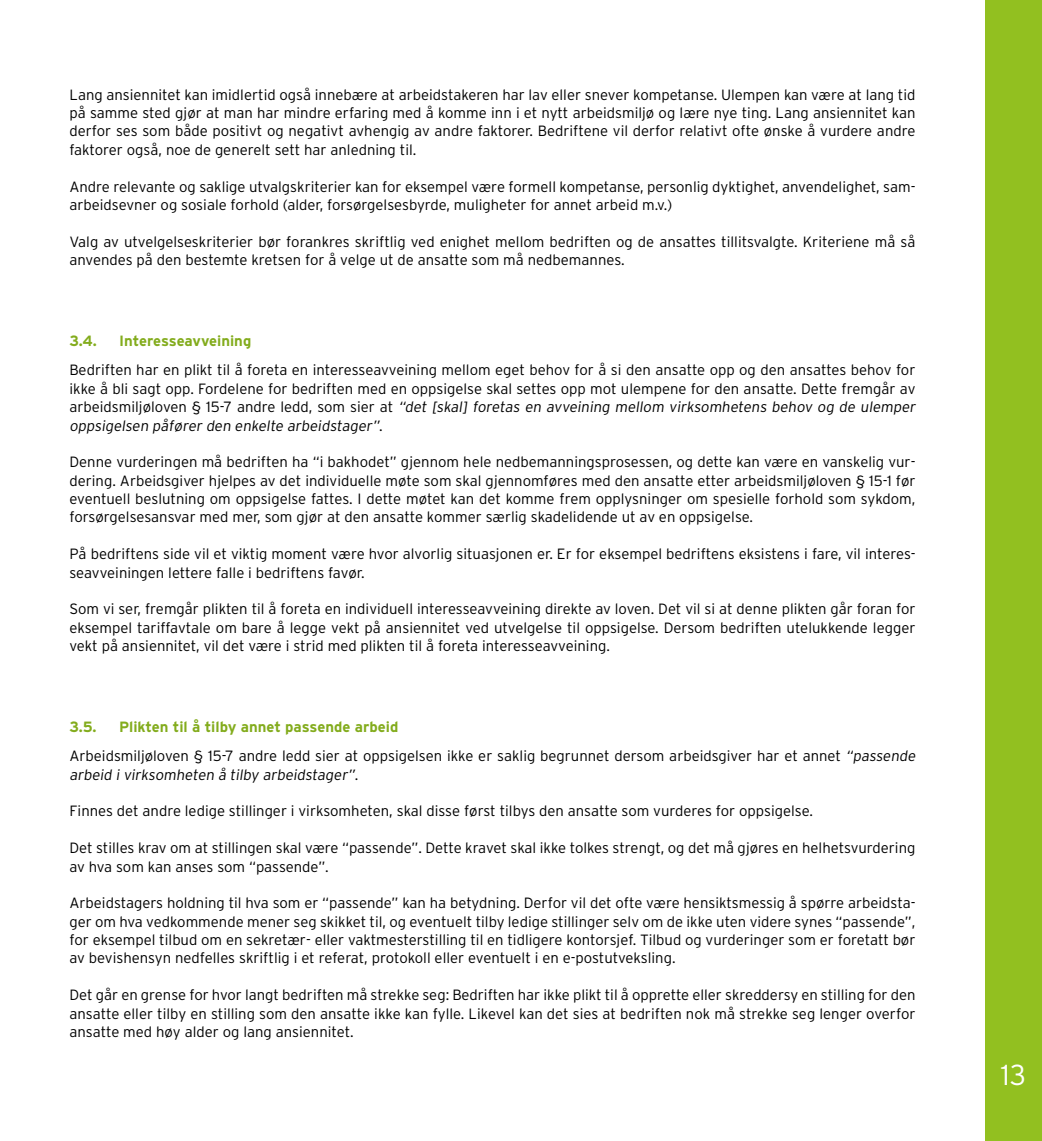
<style>
.page{position:relative;width:1042px;height:1141px;background:#fff}
.page>*{position:absolute;margin:0;border:0;box-sizing:border-box;transform-origin:0 0}
.t1{font:300 28.88px "Interstate";color:#fff}
.t2{font:300 14.88px/18.4px "Interstate";color:#000}
.t3{font:700 14.88px "Interstate";color:#83ac1d}
</style>
<div class="page">
<div style="left:985px;top:0;width:57px;height:1141px;background:#92c020"></div>
<p class="t2" style="left:69px;top:85px;width:847px;text-align:justify">Lang ansiennitet kan imidlertid også innebære at arbeidstakeren har lav eller snever kompetanse. Ulempen kan være at lang tid på samme sted gjør at man har mindre erfaring med å komme inn i et nytt arbeidsmiljø og lære nye ting. Lang ansiennitet kan derfor ses som både positivt og negativt avhengig av andre faktorer. Bedriftene vil derfor relativt ofte ønske å vurdere andre faktorer også, noe de generelt sett har anledning til.</p>
<p class="t2" style="left:69px;top:177px;width:847px">Andre relevante og saklige utvalgskriterier kan for eksempel være formell kompetanse, personlig dyktighet, anvendelighet, sam&shy;arbeidsevner og sosiale forhold (alder, forsørgelsesbyrde, muligheter for annet arbeid m.v.)</p>
<p class="t2" style="left:69px;top:232px;width:847px">Valg av utvelgelseskriterier bør forankres skriftlig ved enighet mellom bedriften og de ansattes tillitsvalgte. Kriteriene må så anvendes på den bestemte kretsen for å velge ut de ansatte som må nedbemannes.</p>
<p class="t3" style="left:69px;top:332px;width:29px">3.4.</p>
<p class="t3" style="left:119px;top:332px;width:134px">Interesseavveining</p>
<p class="t2" style="left:69px;top:361px;width:850px">Bedriften har en plikt til å foreta en interesseavveining mellom eget behov for å si den ansatte opp og den ansattes behov for ikke å bli sagt opp. Fordelene for bedriften med en oppsigelse skal settes opp mot ulempene for den ansatte. Dette fremgår av a r b e i d s m i lj ø l ove n § 1 5 -7 a n d re l e d d , so m s i e r a t “det [skal] foretas en avveining mellom virksomhetens behov og de ulemper oppsigelsen påfører den enkelte arbeidstager”.</p>
<p class="t2" style="left:69px;top:453px;width:847px;text-align:justify">Denne vurderingen må bedriften ha “i bakhodet” gjennom hele nedbemanningsprosessen, og dette kan være en vanskelig vur&shy;dering. Arbeidsgiver hjelpes av det individuelle møte som skal gjennomføres med den ansatte etter arbeidsmiljøloven § 15-1 før eventuell beslutning om oppsigelse fattes. I dette møtet kan det komme frem opplysninger om spesielle forhold som sykdom, forsørgelsesansvar med mer, som gjør at den ansatte kommer særlig skadelidende ut av en oppsigelse.</p>
<p class="t2" style="left:69px;top:545px;width:847px">På bedriftens side vil et viktig moment være hvor alvorlig situasjonen er. Er for eksempel bedriftens eksistens i fare, vil interes&shy;seavveiningen lettere falle i bedriftens favør.</p>
<p class="t2" style="left:69px;top:600px;width:847px;text-align:justify">Som vi ser, fremgår plikten til å foreta en individuell interesseavveining direkte av loven. Det vil si at denne plikten går foran for eksempel tariffavtale om bare å legge vekt på ansiennitet ved utvelgelse til oppsigelse. Dersom bedriften utelukkende legger vekt på ansiennitet, vil det være i strid med plikten til å foreta interesseavveining.</p>
<p class="t3" style="left:69px;top:718px;width:28px">3.5.</p>
<p class="t3" style="left:119px;top:718px;width:281px">Plikten til å tilby annet passende arbeid</p>
<p class="t2" style="left:69px;top:747px;width:850px">Arbeidsmiljøloven § 15-7 andre ledd sier at oppsigelsen ikke er saklig begrunnet dersom arbeidsgiver har et annet “passende arbeid i virksomheten å tilby arbeidstager”.</p>
<p class="t2" style="left:69px;top:802px;width:745px">Finnes det andre ledige stillinger i virksomheten, skal disse først tilbys den ansatte som vurderes for oppsigelse.</p>
<p class="t2" style="left:69px;top:839px;width:847px">Det stilles krav om at stillingen skal være “passende”. Dette kravet skal ikke tolkes strengt, og det må gjøres en helhetsvurdering av hva som kan anses som “passende”.</p>
<p class="t2" style="left:69px;top:894px;width:847px;text-align:justify">Arbeidstagers holdning til hva som er “passende” kan ha betydning. Derfor vil det ofte være hensiktsmessig å spørre arbeidsta&shy;ger om hva vedkommende mener seg skikket til, og eventuelt tilby ledige stillinger selv om de ikke uten videre synes “passende”, for eksempel tilbud om en sekretær- eller vaktmesterstilling til en tidligere kontorsjef. Tilbud og vurderinger som er foretatt bør av bevishensyn nedfelles skriftlig i et referat, protokoll eller eventuelt i en e-postutveksling.</p>
<p class="t2" style="left:69px;top:986px;width:847px;text-align:justify">Det går en grense for hvor langt bedriften må strekke seg: Bedriften har ikke plikt til å opprette eller skreddersy en stilling for den ansatte eller tilby en stilling som den ansatte ikke kan fylle. Likevel kan det sies at bedriften nok må strekke seg lenger overfor ansatte med høy alder og lang ansiennitet.</p>
<h1 class="t1" style="left:1001px;top:1058px;width:27px">13</h1>
</div>
